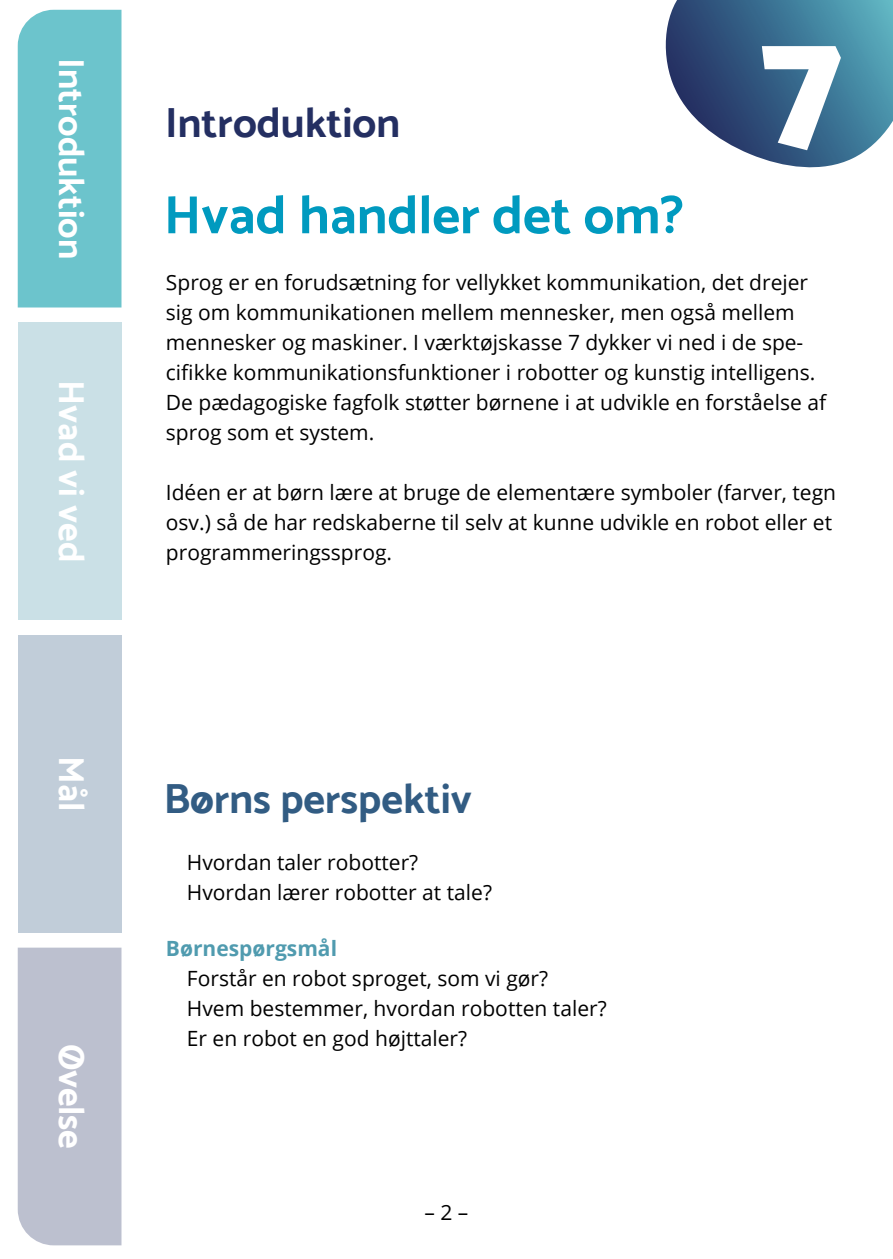
<style>
.page{position:relative;width:893px;height:1259px;background:#fff}
.page>*{position:absolute;margin:0;border:0;box-sizing:border-box;transform-origin:0 0}
.t1{font:900 162px "Catamaran";color:#fff}
.t2{font:700 54px "Catamaran";color:#009abf}
.t3{font:700 42px "Catamaran";color:#325c83}
.t4{font:700 42px "Catamaran";color:#242f62}
.t5{font:700 36px "Catamaran";color:#fff}
.t6{font:21px/30px "Open Sans";color:#000}
.t7{font:700 21px "Open Sans";color:#509baf}
</style>
<div class="page">
<div style="left:18px;top:10px;width:103px;height:297px;background:#6cc4cc"></div>
<svg style="left:665px;top:0;width:228px;height:168px;background:#557d9c"></svg>
<svg style="left:17px;top:322px;width:105px;height:924px;background:#c6d1dc"></svg>
<h3 class="t5" style="left:93px;top:58px;width:203px;rotate:90deg">Introduktion</h3>
<h3 class="t5" style="left:93px;top:380px;width:183px;rotate:90deg">Hvad vi ved</h3>
<h3 class="t5" style="left:93px;top:756px;width:57px;rotate:90deg">Mål</h3>
<h3 class="t5" style="left:93px;top:1044px;width:106px;rotate:90deg">Øvelse</h3>
<h3 class="t4" style="left:165px;top:97px;width:236px">Introduktion</h3>
<h1 class="t1" style="left:760px;top:-13px;width:85px">7</h1>
<h2 class="t2" style="left:164px;top:183px;width:522px">Hvad handler det om?</h2>
<p class="t6" style="left:166px;top:267px;width:662px">Sprog er en forudsætning for vellykket kommunikation, det drejer sig om kommunikationen mellem mennesker, men også mellem mennesker og maskiner. I værktøjskasse 7 dykker vi ned i de spe&shy;cifikke kommunikationsfunktioner i robotter og kunstig intelligens.<br>De pædagogiske fagfolk støtter børnene i at udvikle en forståelse af sprog som et system.</p>
<p class="t6" style="left:166px;top:477px;width:672px">Idéen er at børn lære at bruge de elementære symboler (farver, tegn osv.) så de har redskaberne til selv at kunne udvikle en robot eller et programmeringssprog.</p>
<h3 class="t3" style="left:164px;top:774px;width:310px">Børns perspektiv</h3>
<p class="t6" style="left:187px;top:846px;width:307px">Hvordan taler robotter?<br>Hvordan lærer robotter at tale?</p>
<p class="t7" style="left:166px;top:933px;width:173px">Børnespørgsmål</p>
<p class="t6" style="left:187px;top:963px;width:421px">Forstår en robot sproget, som vi gør?<br>Hvem bestemmer, hvordan robotten taler?<br>Er en robot en god højttaler?</p>
<p class="t6" style="left:424px;top:1196px;width:45px">– 2 –</p>
</div>
